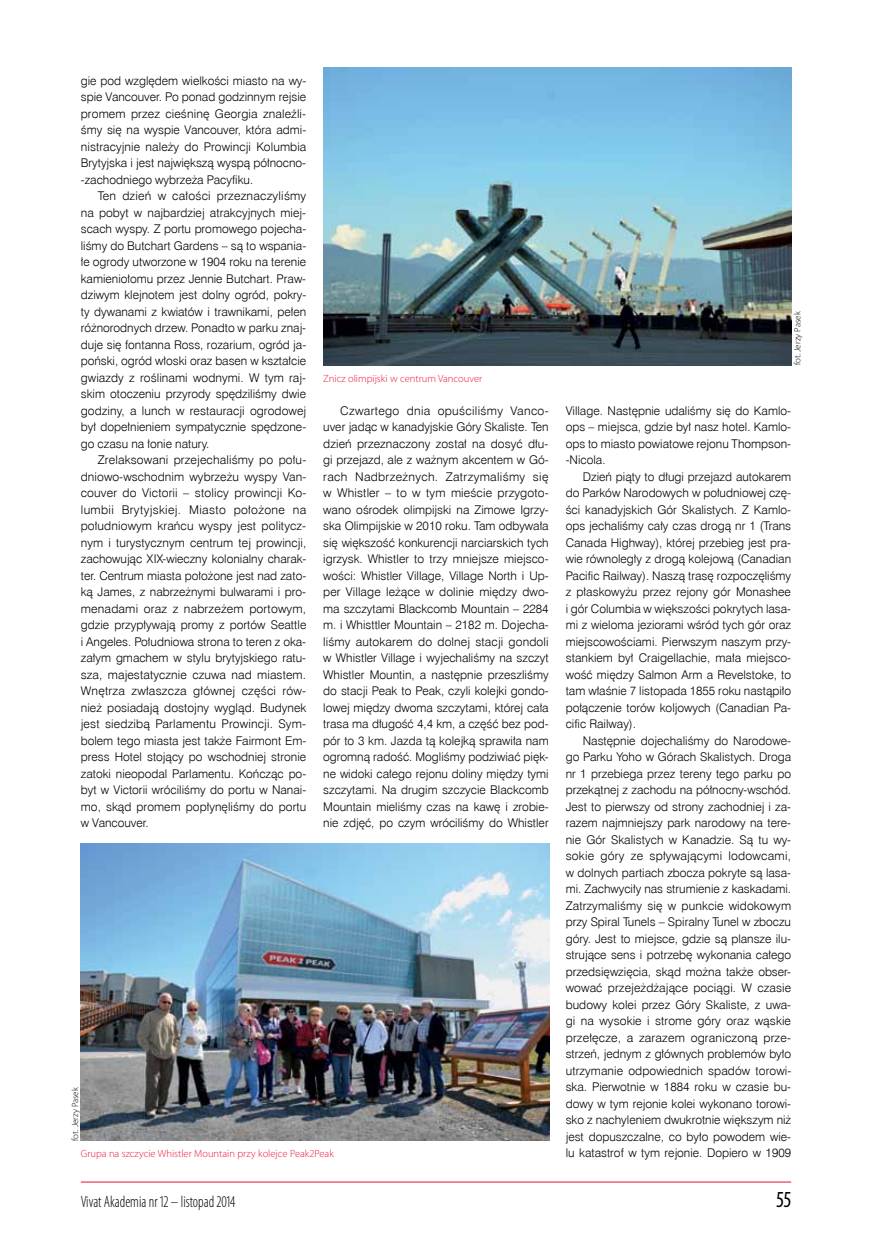
<style>
.page{position:relative;width:872px;height:1242px;background:#fff}
.page>*{position:absolute;margin:0;border:0;box-sizing:border-box;transform-origin:0 0}
.t1{font:condensed 23.1px "Myriad Pro";color:#000;scale:.91 1}
.t2{font:300 condensed 16.5px "Myriad Pro";color:#000;scale:.91 1}
.t3{font:12px/16.5px "Swis 721 Lt EU";color:#000;text-align:justify}
.t4{font:300 10.5px "Myriad Pro";color:#ed1a3b}
.t5{font:300 9px "Myriad Pro";letter-spacing:.005em;color:#000}
</style>
<div class="page">
<hr style="left:81px;top:1181px;width:710px;height:1px;background:#ed1a3b">
<img style="left:323px;top:68px;width:468px;height:297px">
<img style="left:81px;top:844px;width:468px;height:297px">
<p class="t3" style="left:81px;top:72px;width:227px">gie pod względem wielkości miasto na wy&shy;spie Vancouver. Po ponad godzinnym rejsie promem przez cieśninę Georgia znaleźli&shy;śmy się na wyspie Vancouver, która admi&shy;nistracyjnie należy do Prowincji Kolumbia Brytyjska i jest największą wyspą północno--zachodniego wybrzeża Pacyfiku.</p>
<p class="t3" style="left:81px;top:188px;width:227px;text-indent:17px">Ten dzień w całości przeznaczyliśmy na pobyt w najbardziej atrakcyjnych miej&shy;scach wyspy. Z portu promowego pojecha&shy;liśmy do Butchart Gardens – są to wspania&shy;łe ogrody utworzone w 1904 roku na terenie kamieniołomu przez Jennie Butchart. Praw&shy;dziwym klejnotem jest dolny ogród, pokry&shy;ty dywanami z kwiatów i trawnikami, pełen różnorodnych drzew. Ponadto w parku znaj&shy;duje się fontanna Ross, rozarium, ogród ja&shy;poński, ogród włoski oraz basen w kształcie gwiazdy z roślinami wodnymi. W tym raj&shy;skim otoczeniu przyrody spędziliśmy dwie godziny, a lunch w restauracji ogrodowej był dopełnieniem sympatycznie spędzone&shy;go czasu na łonie natury.</p>
<p class="t3" style="left:81px;top:452px;width:227px;text-indent:17px">Zrelaksowani przejechaliśmy po połu&shy;dniowo-wschodnim wybrzeżu wyspy Van&shy;couver do Victorii – stolicy prowincji Ko&shy;lumbii Brytyjskiej. Miasto położone na południowym krańcu wyspy jest politycz&shy;nym i turystycznym centrum tej prowincji, zachowując XIX-wieczny kolonialny charak&shy;ter. Centrum miasta położone jest nad zato&shy;ką James, z nabrzeżnymi bulwarami i pro&shy;menadami oraz z nabrzeżem portowym, gdzie przypływają promy z portów Seattle i Angeles. Południowa strona to teren z oka&shy;załym gmachem w stylu brytyjskiego ratu&shy;sza, majestatycznie czuwa nad miastem.<br>Wnętrza zwłaszcza głównej części rów&shy;nież posiadają dostojny wygląd. Budynek jest siedzibą Parlamentu Prowincji. Sym&shy;bolem tego miasta jest także Fairmont Em&shy;press Hotel stojący po wschodniej stronie zatoki nieopodal Parlamentu. Kończąc po&shy;byt w Victorii wróciliśmy do portu w Nanai&shy;mo, skąd promem popłynęliśmy do portu w Vancouver.</p>
<p class="t5" style="left:792px;top:365px;width:55px;rotate:-90deg">fot. Jerzy Pasek</p>
<p class="t4" style="left:323px;top:372px;width:160px">Znicz olimpijski w centrum Vancouver</p>
<p class="t3" style="left:323px;top:402px;width:227px;text-indent:17px">Czwartego dnia opuściliśmy Vanco&shy;uver jadąc w kanadyjskie Góry Skaliste. Ten dzień przeznaczony został na dosyć dłu&shy;gi przejazd, ale z ważnym akcentem w Gó&shy;rach Nadbrzeżnych. Zatrzymaliśmy się w Whistler – to w tym mieście przygoto&shy;wano ośrodek olimpijski na Zimowe Igrzy&shy;ska Olimpijskie w 2010 roku. Tam odbywała się większość konkurencji narciarskich tych igrzysk. Whistler to trzy mniejsze miejsco&shy;wości: Whistler Village, Village North i Up&shy;per Village leżące w dolinie między dwo&shy;ma szczytami Blackcomb Mountain – 2284 m. i Whisttler Mountain – 2182 m. Dojecha&shy;liśmy autokarem do dolnej stacji gondoli w Whistler Village i wyjechaliśmy na szczyt Whistler Mountin, a następnie przeszliśmy do stacji Peak to Peak, czyli kolejki gondo&shy;lowej między dwoma szczytami, której cała trasa ma długość 4,4 km, a część bez pod&shy;pór to 3 km. Jazda tą kolejką sprawiła nam ogromną radość. Mogliśmy podziwiać pięk&shy;ne widoki całego rejonu doliny między tymi szczytami. Na drugim szczycie Blackcomb Mountain mieliśmy czas na kawę i zrobie&shy;nie zdjęć, po czym wróciliśmy do Whistler</p>
<p class="t3" style="left:566px;top:402px;width:227px">Village. Następnie udaliśmy się do Kamlo-</p>
<p class="t3" style="left:566px;top:419px;width:227px">ops – miejsca, gdzie był nasz hotel. Kamlo-</p>
<p class="t3" style="left:566px;top:435px;width:226px">ops to miasto powiatowe rejonu Thompson-</p>
<p class="t3" style="left:569px;top:452px;width:37px">Nicola.</p>
<p class="t3" style="left:583px;top:468px;width:210px">Dzień piąty to długi przejazd autokarem</p>
<p class="t3" style="left:566px;top:485px;width:227px">do Parków Narodowych w południowej czę-</p>
<p class="t3" style="left:566px;top:501px;width:227px">ści kanadyjskich Gór Skalistych. Z Kamlo-</p>
<p class="t3" style="left:566px;top:518px;width:227px">ops jechaliśmy cały czas drogą nr 1 (Trans</p>
<p class="t3" style="left:566px;top:534px;width:227px">Canada Highway), której przebieg jest pra-</p>
<p class="t3" style="left:566px;top:551px;width:227px">wie równoległy z drogą kolejową (Canadian</p>
<p class="t3" style="left:566px;top:567px;width:227px">Pacific Railway). Naszą trasę rozpoczęliśmy</p>
<p class="t3" style="left:566px;top:584px;width:227px">z płaskowyżu przez rejony gór Monashee</p>
<p class="t3" style="left:566px;top:600px;width:227px">i gór Columbia w większości pokrytych lasa-</p>
<p class="t3" style="left:566px;top:617px;width:227px">mi z wieloma jeziorami wśród tych gór oraz</p>
<p class="t3" style="left:566px;top:633px;width:227px">miejscowościami. Pierwszym naszym przy-</p>
<p class="t3" style="left:566px;top:650px;width:227px">stankiem był Craigellachie, mała miejsco-</p>
<p class="t3" style="left:566px;top:666px;width:227px">wość między Salmon Arm a Revelstoke, to</p>
<p class="t3" style="left:566px;top:683px;width:227px">tam właśnie 7 listopada 1855 roku nastąpiło</p>
<p class="t3" style="left:566px;top:699px;width:227px">połączenie torów koljowych (Canadian Pa-</p>
<p class="t3" style="left:566px;top:716px;width:72px">cific Railway).</p>
<p class="t3" style="left:583px;top:732px;width:210px">Następnie dojechaliśmy do Narodowe-</p>
<p class="t3" style="left:566px;top:749px;width:227px">go Parku Yoho w Górach Skalistych. Droga</p>
<p class="t3" style="left:566px;top:765px;width:227px">nr 1 przebiega przez tereny tego parku po</p>
<p class="t3" style="left:566px;top:782px;width:227px">przekątnej z zachodu na północny-wschód.</p>
<p class="t3" style="left:566px;top:798px;width:227px">Jest to pierwszy od strony zachodniej i za-</p>
<p class="t3" style="left:566px;top:815px;width:227px">razem najmniejszy park narodowy na tere-</p>
<p class="t3" style="left:566px;top:831px;width:227px">nie Gór Skalistych w Kanadzie. Są tu wy-</p>
<p class="t3" style="left:566px;top:848px;width:227px">sokie góry ze spływającymi lodowcami,</p>
<p class="t3" style="left:566px;top:864px;width:227px">w dolnych partiach zbocza pokryte są lasa-</p>
<p class="t3" style="left:566px;top:881px;width:227px">mi. Zachwyciły nas strumienie z kaskadami.</p>
<p class="t3" style="left:566px;top:897px;width:227px">Zatrzymaliśmy się w punkcie widokowym</p>
<p class="t3" style="left:566px;top:914px;width:227px">przy Spiral Tunels – Spiralny Tunel w zboczu</p>
<p class="t3" style="left:566px;top:930px;width:227px">góry. Jest to miejsce, gdzie są plansze ilu-</p>
<p class="t3" style="left:566px;top:947px;width:227px">strujące sens i potrzebę wykonania całego</p>
<p class="t3" style="left:566px;top:963px;width:227px">przedsięwzięcia, skąd można także obser-</p>
<p class="t3" style="left:566px;top:980px;width:227px">wować przejeżdżające pociągi. W czasie</p>
<p class="t3" style="left:566px;top:996px;width:227px">budowy kolei przez Góry Skaliste, z uwa-</p>
<p class="t3" style="left:566px;top:1013px;width:227px">gi na wysokie i strome góry oraz wąskie</p>
<p class="t3" style="left:566px;top:1029px;width:227px">przełęcze, a zarazem ograniczoną prze-</p>
<p class="t3" style="left:566px;top:1046px;width:227px">strzeń, jednym z głównych problemów było</p>
<p class="t3" style="left:566px;top:1062px;width:227px">utrzymanie odpowiednich spadów torowi-</p>
<p class="t3" style="left:566px;top:1079px;width:227px">ska. Pierwotnie w 1884 roku w czasie bu-</p>
<p class="t3" style="left:566px;top:1095px;width:227px">dowy w tym rejonie kolei wykonano torowi-</p>
<p class="t3" style="left:566px;top:1112px;width:227px">sko z nachyleniem dwukrotnie większym niż</p>
<p class="t3" style="left:566px;top:1128px;width:227px">jest dopuszczalne, co było powodem wie-</p>
<p class="t3" style="left:566px;top:1145px;width:227px">lu katastrof w tym rejonie. Dopiero w 1909</p>
<p class="t5" style="left:70px;top:1141px;width:55px;rotate:-90deg">fot. Jerzy Pasek</p>
<p class="t4" style="left:81px;top:1148px;width:254px">Grupa na szczycie Whistler Mountain przy kolejce Peak2Peak</p>
<h2 class="t2" style="left:81px;top:1192px;width:171px">Vivat Akademia nr 12 – listopad 2014</h2>
<h1 class="t1" style="left:776px;top:1186px;width:18px">55</h1>
</div>
